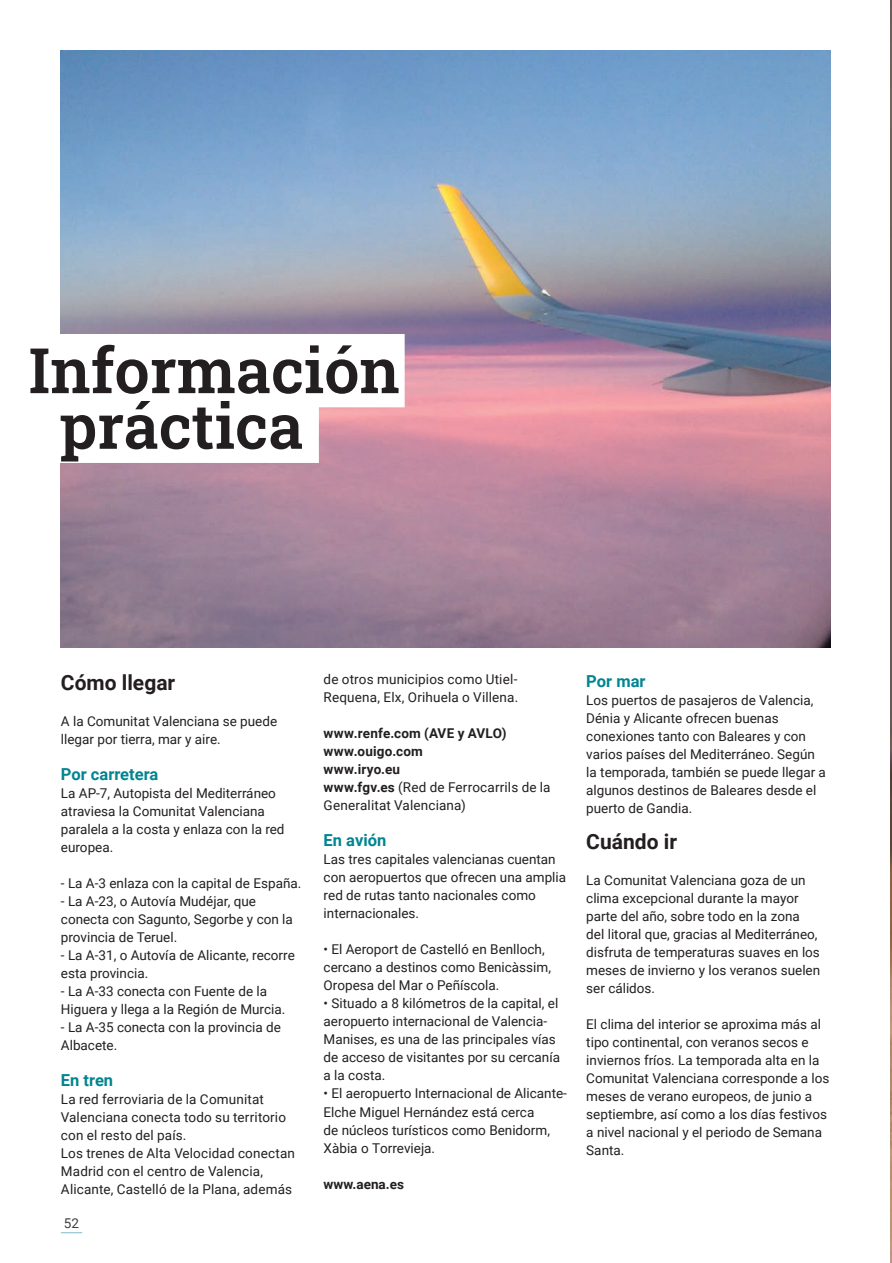
<style>
.page{position:relative;width:892px;height:1263px;background:#fff}
.page>*{position:absolute;margin:0;border:0;box-sizing:border-box;transform-origin:0 0}
.t1{font:600 62.7px/55.7px "Roboto Slab";color:#231f20}
.t2{font:700 21px "Roboto";color:#231f20}
.t3{font:700 16.5px "Roboto";color:#008591}
.t4{font:13.5px/18px "Roboto";color:#231f20}
.t5{font:700 13.5px/18px "Roboto";letter-spacing:.015em;color:#231f20}
.t6{font:13.5px "Roboto";color:#3e3e3f}
.s1{font-weight:400}
</style>
<div class="page">
<svg style="left:61px;top:1232px;width:21px;height:1px"></svg>
<img style="left:890px;top:1px;width:1px;height:1260px">
<img style="left:61px;top:50px;width:770px;height:597px">
<div style="left:29px;top:334px;width:375px;height:73px;background:#fff"></div>
<div style="left:29px;top:389px;width:290px;height:74px;background:#fff"></div>
<h1 class="t1" style="left:59px;top:341px;width:342px;text-indent:-31px">Información práctica</h1>
<h2 class="t2" style="left:61px;top:668px;width:116px">Cómo llegar</h2>
<p class="t4" style="left:61px;top:712px;width:218px">A la Comunitat Valenciana se puede llegar por tierra, mar y aire.</p>
<p class="t3" style="left:61px;top:762px;width:99px">Por carretera</p>
<p class="t4" style="left:61px;top:784px;width:225px">La AP-7, Autopista del Mediterráneo atraviesa la Comunitat Valenciana paralela a la costa y enlaza con la red europea.</p>
<p class="t4" style="left:61px;top:874px;width:242px">- La A-3 enlaza con la capital de España.</p>
<p class="t4" style="left:61px;top:892px;width:233px">- La A-23, o Autovía Mudéjar, que conecta con Sagunto, Segorbe y con la provincia de Teruel.</p>
<p class="t4" style="left:61px;top:946px;width:235px">- La A-31, o Autovía de Alicante, recorre esta provincia.</p>
<p class="t4" style="left:61px;top:982px;width:226px">- La A-33 conecta con Fuente de la<br>Higuera y llega a la Región de Murcia.</p>
<p class="t4" style="left:61px;top:1017px;width:221px">- La A-35 conecta con la provincia de<br>Albacete.</p>
<p class="t3" style="left:61px;top:1068px;width:54px">En tren</p>
<p class="t4" style="left:61px;top:1090px;width:236px">La red ferroviaria de la Comunitat Valenciana conecta todo su territorio con el resto del país.<br>Los trenes de Alta Velocidad conectan Madrid con el centro de Valencia, Alicante, Castelló de la Plana, además</p>
<p class="t6" style="left:64px;top:1213px;width:17px">52</p>
<p class="t4" style="left:323px;top:670px;width:196px">de otros municipios como Utiel-<br>Requena, Elx, Orihuela o Villena.</p>
<p class="t5" style="left:323px;top:724px;width:228px">www.renfe.com (AVE y AVLO) www.ouigo.com<br>www.iryo.eu<br>www.fgv.es <span class="s1">(Red de Ferrocarrils de la<br>Generalitat Valenciana)</span></p>
<p class="t3" style="left:323px;top:829px;width:64px">En avión</p>
<p class="t4" style="left:323px;top:850px;width:244px">Las tres capitales valencianas cuentan con aeropuertos que ofrecen una amplia red de rutas tanto nacionales como internacionales.</p>
<p class="t4" style="left:323px;top:940px;width:229px">• El Aeroport de Castelló en Benlloch, cercano a destinos como Benicàssim,<br>Oropesa del Mar o Peñíscola.</p>
<p class="t4" style="left:323px;top:994px;width:238px">• Situado a 8 kilómetros de la capital, el aeropuerto internacional de Valencia-Manises, es una de las principales vías de acceso de visitantes por su cercanía a la costa.</p>
<p class="t4" style="left:323px;top:1084px;width:245px">• El aeropuerto Internacional de Alicante-Elche Miguel Hernández está cerca<br>de núcleos turísticos como Benidorm, Xàbia o Torrevieja.</p>
<p class="t5" style="left:323px;top:1174px;width:82px">www.aena.es</p>
<p class="t3" style="left:586px;top:669px;width:61px">Por mar</p>
<p class="t4" style="left:586px;top:690px;width:241px">Los puertos de pasajeros de Valencia, Dénia y Alicante ofrecen buenas conexiones tanto con Baleares y con varios países del Mediterráneo. Según la temporada, también se puede llegar a algunos destinos de Baleares desde el puerto de Gandia.</p>
<h2 class="t2" style="left:586px;top:826px;width:92px">Cuándo ir</h2>
<p class="t4" style="left:586px;top:870px;width:235px">La Comunitat Valenciana goza de un clima excepcional durante la mayor parte del año, sobre todo en la zona del litoral que, gracias al Mediterráneo, disfruta de temperaturas suaves en los meses de invierno y los veranos suelen ser cálidos.</p>
<p class="t4" style="left:586px;top:1014px;width:245px">El clima del interior se aproxima más al tipo continental, con veranos secos e inviernos fríos. La temporada alta en la Comunitat Valenciana corresponde a los meses de verano europeos, de junio a septiembre, así como a los días festivos a nivel nacional y el periodo de Semana Santa.</p>
</div>
